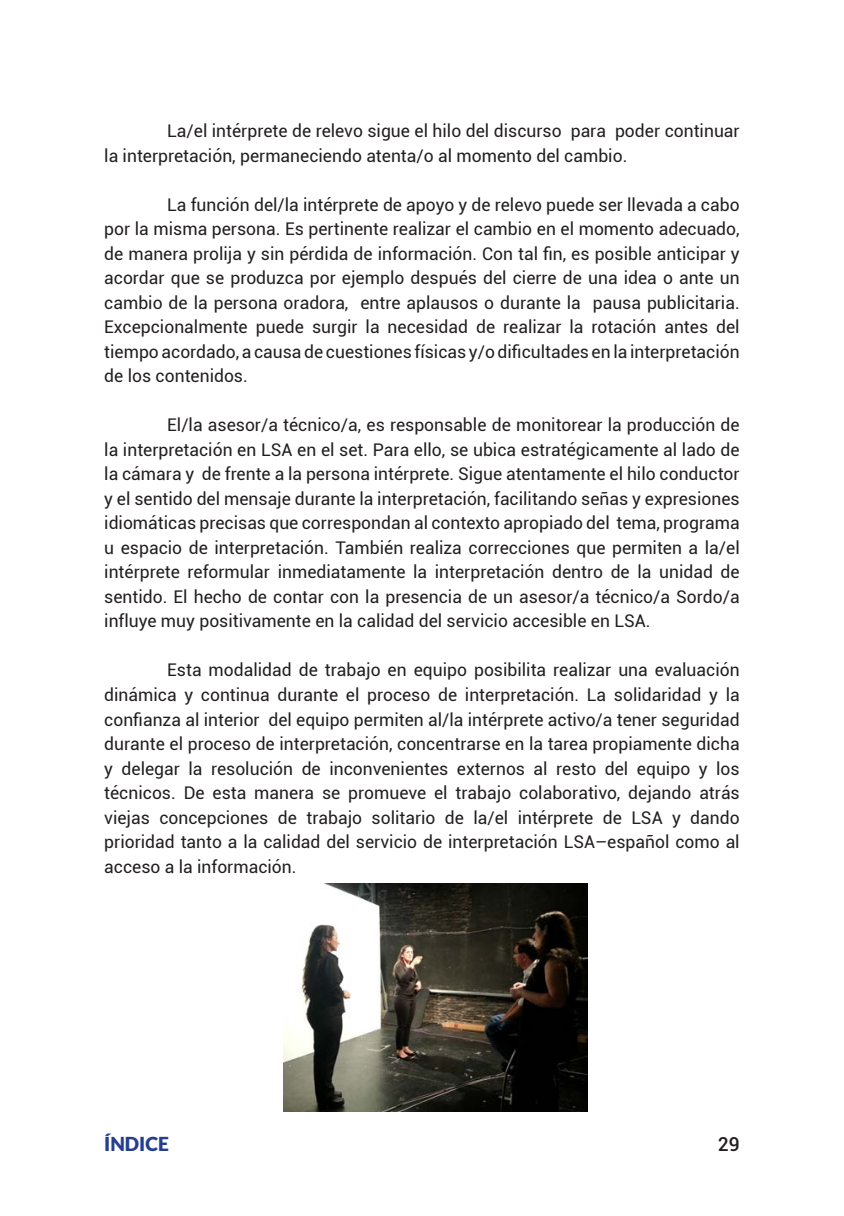
<style>
.page{position:relative;width:844px;height:1216px;background:#fff}
.page>*{position:absolute;margin:0;border:0;box-sizing:border-box;transform-origin:0 0}
.t1{font:900 19.25px "Lato";color:#253f8e}
.t2{font:500 19.25px "Roboto";color:#231f20}
.t3{font:17.5px/24.5px "Roboto";color:#231f20;text-align:justify}
</style>
<div class="page">
<img style="left:283px;top:883px;width:304px;height:228px">
<p class="t3" style="left:104px;top:118px;width:636px;text-indent:63px">La/el intérprete de relevo sigue el hilo del discurso para poder continuar la interpretación, permaneciendo atenta/o al momento del cambio.</p>
<p class="t3" style="left:104px;top:192px;width:636px;text-indent:63px">La función del/la intérprete de apoyo y de relevo puede ser llevada a cabo por la misma persona. Es pertinente realizar el cambio en el momento adecuado, de manera prolija y sin pérdida de información. Con tal fin, es posible anticipar y acordar que se produzca por ejemplo después del cierre de una idea o ante un cambio de la persona oradora, entre aplausos o durante la pausa publicitaria.<br>Excepcionalmente puede surgir la necesidad de realizar la rotación antes del tiempo acordado, a causa de cuestiones físicas y/o dificultades en la interpretación de los contenidos.</p>
<p class="t3" style="left:104px;top:412px;width:636px;text-indent:63px">El/la asesor/a técnico/a, es responsable de monitorear la producción de la interpretación en LSA en el set. Para ello, se ubica estratégicamente al lado de la cámara y de frente a la persona intérprete. Sigue atentamente el hilo conductor y el sentido del mensaje durante la interpretación, facilitando señas y expresiones idiomáticas precisas que correspondan al contexto apropiado del tema, programa u espacio de interpretación. También realiza correcciones que permiten a la/el intérprete reformular inmediatamente la interpretación dentro de la unidad de sentido. El hecho de contar con la presencia de un asesor/a técnico/a Sordo/a influye muy positivamente en la calidad del servicio accesible en LSA.</p>
<p class="t3" style="left:104px;top:657px;width:637px;text-indent:63px">Esta modalidad de trabajo en equipo posibilita realizar una evaluación dinámica y continua durante el proceso de interpretación. La solidaridad y la confianza al interior del equipo permiten al/la intérprete activo/a tener seguridad durante el proceso de interpretación, concentrarse en la tarea propiamente dicha y delegar la resolución de inconvenientes externos al resto del equipo y los técnicos. De esta manera se promueve el trabajo colaborativo, dejando atrás viejas concepciones de trabajo solitario de la/el intérprete de LSA y dando prioridad tanto a la calidad del servicio de interpretación LSA–español como al acceso a la información.</p>
<p class="t1" style="left:104px;top:1133px;width:66px">ÍNDICE</p>
<p class="t2" style="left:717px;top:1130px;width:23px">29</p>
</div>
